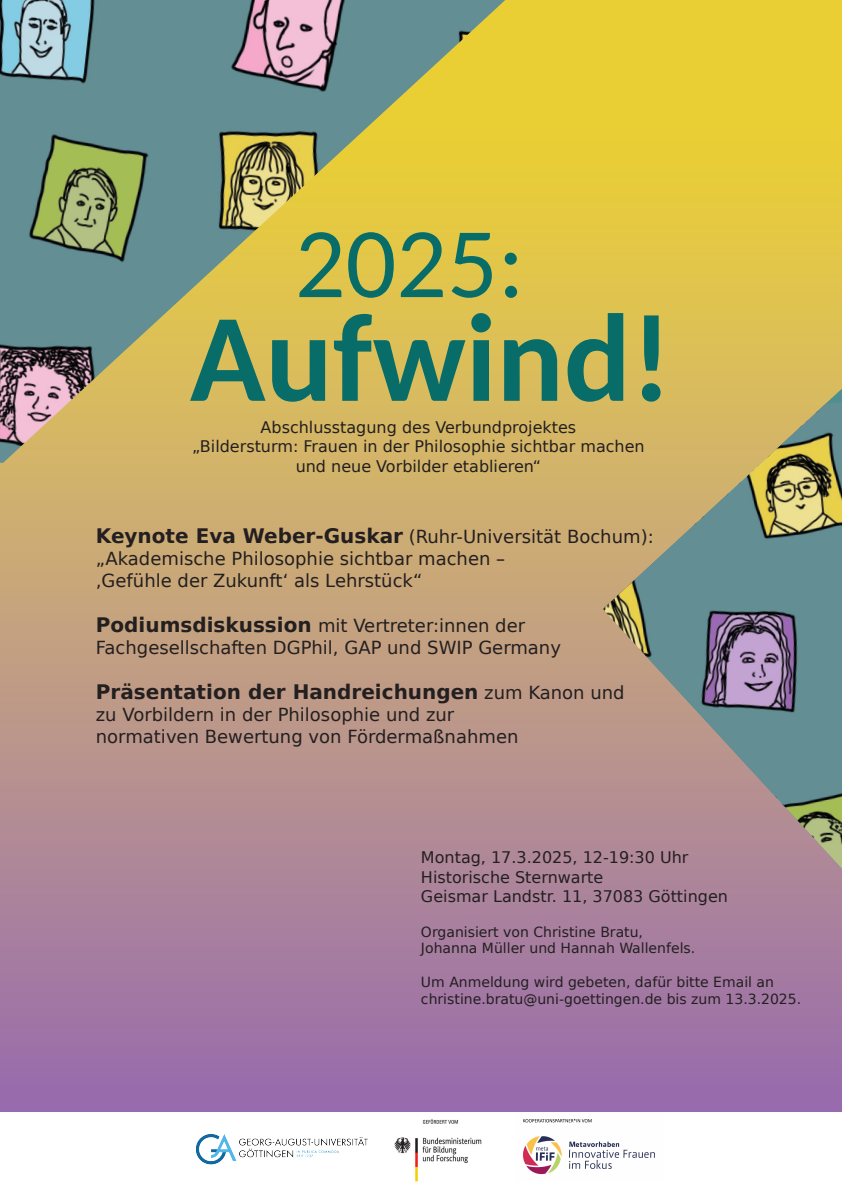
<style>
.page{position:relative;width:842px;height:1191px;background:#fff}
.page>*{position:absolute;margin:0;border:0;box-sizing:border-box;transform-origin:0 0}
.t1{font:700 125px "Carlito";color:#086d68}
.t2{font:100px "Carlito";color:#086d68}
.t3{font:700 20px "DejaVu Sans";color:#231f20}
.t4{font:18px/21.6px "DejaVu Sans";color:#231f20}
.t5{font:16px/19.2px "DejaVu Sans";color:#231f20;text-align:center}
.t6{font:14px/16.8px "DejaVu Sans";color:#231f20}
.s1{font-weight:700;font-size:20px}
.s2{font-weight:400;font-size:18px}
</style>
<div class="page">
<img style="left:378px;top:1111px;width:121px;height:71px">
<img style="left:516px;top:1111px;width:146px;height:64px">
<div style="left:0;top:0;width:842px;height:1111px;background:linear-gradient(to bottom,#f5dd2c,#9b70b6)"></div>
<img style="left:0;top:0;width:505px;height:463px">
<div style="left:603px;top:388px;width:239px;height:14px;background:#d8bb5f"></div>
<img style="left:603px;top:402px;width:239px;height:466px">
<img style="left:195px;top:1117px;width:192px;height:63px">
<h2 class="t2" style="left:295px;top:195px;width:231px">2025:</h2>
<h1 class="t1" style="left:190px;top:273px;width:483px">Aufwind!</h1>
<p class="t5" style="left:192px;top:417px;width:454px">Abschlusstagung des Verbundprojektes<br>„Bildersturm: Frauen in der Philosophie sichtbar machen und neue Vorbilder etablieren“</p>
<p class="t4" style="left:96px;top:525px;width:559px"><span class="s1">Keynote Eva Weber-Guskar</span> (Ruhr-Universität Bochum): „Akademische Philosophie sichtbar machen –<br>‚Gefühle der Zukunft‘ als Lehrstück“</p>
<p class="t4" style="left:96px;top:614px;width:467px"><span class="s1">Podiumsdiskussion</span> mit Vertreter:innen der<br>Fachgesellschaften DGPhil, GAP und SWIP Germany</p>
<p class="t3" style="left:96px;top:676px;width:530px">Präsentation der Handreichungen <span class="s2">zum Kanon und</span></p>
<p class="t4" style="left:96px;top:703px;width:424px">zu Vorbildern in der Philosophie und zur normativen Bewertung von Fördermaßnahmen</p>
<p class="t5" style="left:421px;top:847px;width:308px;text-align:left">Montag, 17.3.2025, 12-19:30 Uhr<br>Historische Sternwarte<br>Geismar Landstr. 11, 37083 Göttingen</p>
<p class="t6" style="left:421px;top:923px;width:276px">Organisiert von Christine Bratu,<br>Johanna Müller und Hannah Wallenfels.</p>
<p class="t6" style="left:421px;top:973px;width:382px">Um Anmeldung wird gebeten, dafür bitte Email an christine.bratu@uni-goettingen.de bis zum 13.3.2025.</p>
</div>
